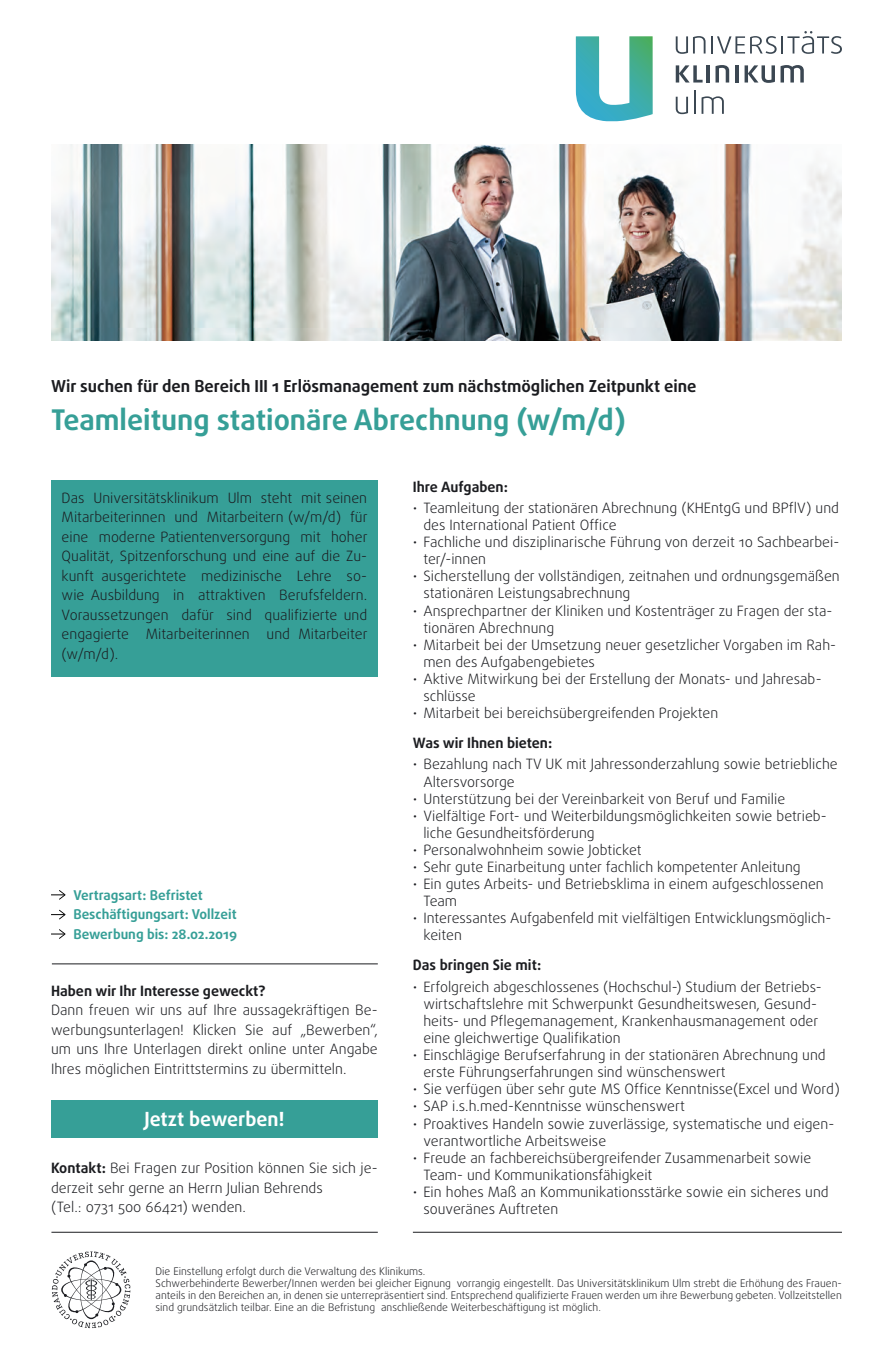
<style>
.page{position:relative;width:893px;height:1357px;background:#fff}
.page>*{position:absolute;margin:0;border:0;box-sizing:border-box;transform-origin:0 0}
.t1{font:700 28.5px "Daxline Pro";color:#369f97}
.t2{font:700 19.5px "Daxline Pro";color:#fff}
.t3{font:700 16.5px "Daxline Pro";color:#1b1c20}
.t4{font:300 14.25px/17.1px "Daxline Pro";color:#1b1c20}
.t5{font:700 14.25px "Daxline Pro";color:#1b1c20}
.t6{font:700 13.5px/19.5px "Daxline Pro";color:#369f97}
.t7{font:300 10.5px/12px "Daxline Pro";color:#1b1c20}
.s1{font-weight:700}
</style>
<div class="page">
<hr style="left:52px;top:963px;width:326px;height:1px;background:#1b1c20">
<hr style="left:51px;top:1231px;width:327px;height:1px;background:#1b1c20">
<hr style="left:413px;top:1231px;width:429px;height:1px;background:#1b1c20">
<svg style="left:52px;top:1251px;width:78px;height:77px"></svg>
<div style="left:51px;top:480px;width:327px;height:197px;background:#369f97"></div>
<div style="left:51px;top:1099px;width:327px;height:38px;background:#369f97"></div>
<svg style="left:676px;top:36px;width:29px;height:18px"></svg>
<svg style="left:711px;top:31px;width:131px;height:23px"></svg>
<svg style="left:676px;top:97px;width:12px;height:17px"></svg>
<hr style="left:694px;top:90px;width:2px;height:24px;background:#3b4752">
<svg style="left:701px;top:96px;width:23px;height:18px"></svg>
<svg style="left:676px;top:65px;width:27px;height:17px"></svg>
<hr style="left:706px;top:65px;width:4px;height:17px;background:#3b4752">
<svg style="left:715px;top:65px;width:14px;height:17px"></svg>
<hr style="left:735px;top:65px;width:3px;height:17px;background:#3b4752">
<svg style="left:745px;top:65px;width:59px;height:18px"></svg>
<svg style="left:576px;top:36px;width:77px;height:85px"></svg>
<svg style="left:51px;top:890px;width:14px;height:9px"></svg>
<svg style="left:51px;top:909px;width:14px;height:10px"></svg>
<svg style="left:51px;top:929px;width:14px;height:9px"></svg>
<img style="left:51px;top:145px;width:791px;height:196px">
<p class="t3" style="left:51px;top:374px;width:647px">Wir suchen für den Bereich III 1 Erlösmanagement zum nächstmöglichen Zeitpunkt eine</p>
<h1 class="t1" style="left:51px;top:401px;width:576px">Teamleitung stationäre Abrechnung (w/m/d)</h1>
<p class="t4" style="left:62px;top:487px;width:307px;line-height:19.5px;text-align:justify">Das Universitätsklinikum Ulm steht mit seinen Mitarbeiterinnen und Mitarbeitern (w/m/d) für eine moderne Patientenversorgung mit hoher Qualität, Spitzenforschung und eine auf die Zu&shy;kunft ausgerichtete medizinische Lehre so&shy;wie Ausbildung in attraktiven Berufsfeldern.<br>Voraussetzungen dafür sind qualifizierte und engagierte Mitarbeiterinnen und Mitarbeiter (w/m/d).</p>
<p class="t6" style="left:73px;top:885px;width:165px">Vertragsart: Befristet<br>Beschäftigungsart: Vollzeit<br>Bewerbung bis: 28.02.2019</p>
<p class="t5" style="left:51px;top:981px;width:216px">Haben wir Ihr Interesse geweckt?</p>
<p class="t4" style="left:51px;top:1000px;width:328px;line-height:19.5px;text-align:justify">Dann freuen wir uns auf Ihre aussagekräftigen Be&shy;werbungsunterlagen! Klicken Sie auf „Bewerben“, um uns Ihre Unterlagen direkt online unter Angabe Ihres möglichen Eintrittstermins zu übermitteln.</p>
<h2 class="t2" style="left:144px;top:1105px;width:142px">Jetzt bewerben!</h2>
<p class="t4" style="left:51px;top:1158px;width:328px;line-height:19.5px"><span class="s1">Kontakt:</span> Bei Fragen zur Position können Sie sich je&shy;derzeit sehr gerne an Herrn Julian Behrends<br>(Tel.: 0731 500 66421) wenden.</p>
<p class="t5" style="left:413px;top:477px;width:97px">Ihre Aufgaben:</p>
<p class="t4" style="left:423px;top:499px;width:417px;text-indent:-11px">• Teamleitung der stationären Abrechnung (KHEntgG und BPflV) und des International Patient Office</p>
<p class="t4" style="left:423px;top:533px;width:417px;text-indent:-11px">• Fachliche und disziplinarische Führung von derzeit 10 Sachbearbei&shy;ter/-innen</p>
<p class="t4" style="left:423px;top:567px;width:418px;text-indent:-11px">• Sicherstellung der vollständigen, zeitnahen und ordnungsgemäßen stationären Leistungsabrechnung</p>
<p class="t4" style="left:423px;top:602px;width:411px;text-indent:-11px">• Ansprechpartner der Kliniken und Kostenträger zu Fragen der sta&shy;tionären Abrechnung</p>
<p class="t4" style="left:423px;top:636px;width:414px;text-indent:-11px">• Mitarbeit bei der Umsetzung neuer gesetzlicher Vorgaben im Rah&shy;men des Aufgabengebietes</p>
<p class="t4" style="left:423px;top:670px;width:400px;text-indent:-11px">• Aktive Mitwirkung bei der Erstellung der Monats- und Jahresab&shy;schlüsse</p>
<p class="t4" style="left:413px;top:704px;width:307px">• Mitarbeit bei bereichsübergreifenden Projekten</p>
<p class="t5" style="left:413px;top:733px;width:141px">Was wir Ihnen bieten:</p>
<p class="t4" style="left:423px;top:755px;width:416px;text-indent:-11px">• Bezahlung nach TV UK mit Jahressonderzahlung sowie betriebliche<br>Altersvorsorge</p>
<p class="t4" style="left:413px;top:790px;width:374px">• Unterstützung bei der Vereinbarkeit von Beruf und Familie</p>
<p class="t4" style="left:423px;top:807px;width:405px;text-indent:-11px">• Vielfältige Fort- und Weiterbildungsmöglichkeiten sowie betrieb&shy;liche Gesundheitsförderung</p>
<p class="t4" style="left:413px;top:841px;width:230px">• Personalwohnheim sowie Jobticket</p>
<p class="t4" style="left:413px;top:858px;width:389px">• Sehr gute Einarbeitung unter fachlich kompetenter Anleitung</p>
<p class="t4" style="left:423px;top:875px;width:402px;text-indent:-11px">• Ein gutes Arbeits- und Betriebsklima in einem aufgeschlossenen<br>Team</p>
<p class="t4" style="left:423px;top:909px;width:409px;text-indent:-11px">• Interessantes Aufgabenfeld mit vielfältigen Entwicklungsmöglich&shy;keiten</p>
<p class="t5" style="left:413px;top:955px;width:130px">Das bringen Sie mit:</p>
<p class="t4" style="left:423px;top:978px;width:400px;text-indent:-11px">• Erfolgreich abgeschlossenes (Hochschul-) Studium der Betriebs&shy;wirtschaftslehre mit Schwerpunkt Gesundheitswesen, Gesund&shy;heits- und Pflegemanagement, Krankenhausmanagement oder eine gleichwertige Qualifikation</p>
<p class="t4" style="left:423px;top:1046px;width:404px;text-indent:-11px">• Einschlägige Berufserfahrung in der stationären Abrechnung und erste Führungserfahrungen sind wünschenswert</p>
<p class="t4" style="left:413px;top:1080px;width:428px">• Sie verfügen über sehr gute MS Office Kenntnisse(Excel und Word)</p>
<p class="t4" style="left:413px;top:1097px;width:273px">• SAP i.s.h.med-Kenntnisse wünschenswert</p>
<p class="t4" style="left:423px;top:1114px;width:412px;text-indent:-11px">• Proaktives Handeln sowie zuverlässige, systematische und eigen&shy;verantwortliche Arbeitsweise</p>
<p class="t4" style="left:423px;top:1149px;width:389px;text-indent:-11px">• Freude an fachbereichsübergreifender Zusammenarbeit sowie<br>Team- und Kommunikationsfähigkeit</p>
<p class="t4" style="left:423px;top:1183px;width:407px;text-indent:-11px">• Ein hohes Maß an Kommunikationsstärke sowie ein sicheres und souveränes Auftreten</p>
<p class="t7" style="left:156px;top:1265px;width:688px">Die Einstellung erfolgt durch die Verwaltung des Klinikums.<br>Schwerbehinderte Bewerber/Innen werden bei gleicher Eignung vorrangig eingestellt. Das Universitätsklinikum Ulm strebt die Erhöhung des Frauen&shy;anteils in den Bereichen an, in denen sie unterrepräsentiert sind. Entsprechend qualifizierte Frauen werden um ihre Bewerbung gebeten. Vollzeitstellen sind grundsätzlich teilbar. Eine an die Befristung anschließende Weiterbeschäftigung ist möglich.</p>
</div>
